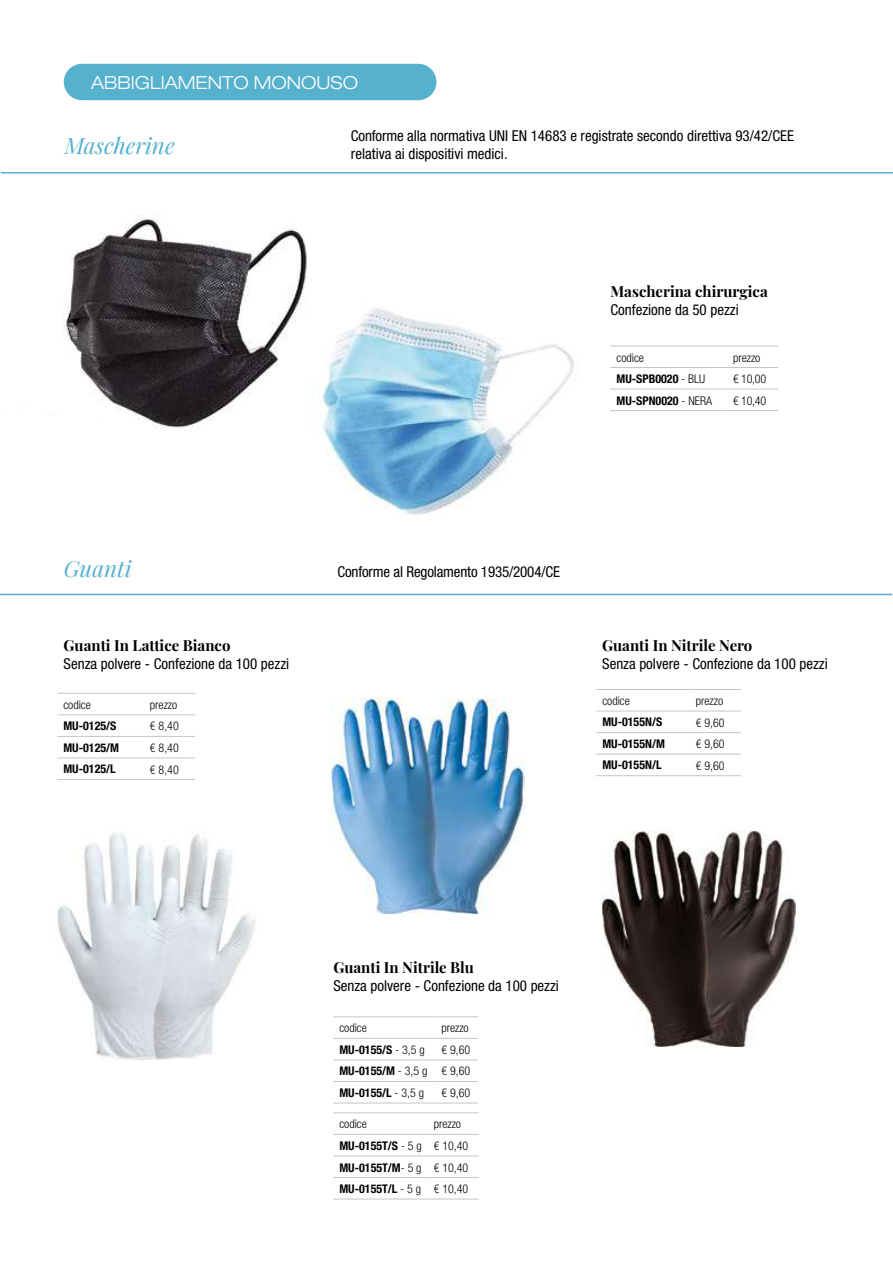
<style>
.page{position:relative;width:893px;height:1263px;background:#fff}
.page>*{position:absolute;margin:0;border:0;box-sizing:border-box;transform-origin:0 0}
.t1{font:italic 22.5px "Playfair Display";color:#56b1cd}
.t2{font:300 expanded 18px "Helvetica Neue";color:#fff}
.t3{font:condensed 15px/18px "Helvetica Neue";color:#000}
.t4{font:15px "Playfair Display";color:#000}
.t5{font:300 condensed 12px/21.6px "Helvetica Neue";color:#000}
.t6{font:700 condensed 12px "Helvetica Neue";color:#000}
.s1{font-weight:300}
.s2{font-weight:700}
</style>
<div class="page">
<div style="left:64px;top:64px;width:372px;height:36px;background:#56b1cd;border-radius:18px"></div>
<hr style="left:1px;top:172px;width:892px;height:2px;background:#56b1cd">
<hr style="left:0;top:594px;width:892px;height:1px;background:#56b1cd">
<hr style="left:610px;top:346px;width:117px;height:1px;background:#c6c6c6">
<hr style="left:727px;top:346px;width:51px;height:1px;background:#c6c6c6">
<hr style="left:610px;top:367px;width:117px;height:1px;background:#c6c6c6">
<hr style="left:727px;top:367px;width:51px;height:1px;background:#c6c6c6">
<hr style="left:610px;top:389px;width:117px;height:1px;background:#c6c6c6">
<hr style="left:727px;top:389px;width:51px;height:1px;background:#c6c6c6">
<hr style="left:610px;top:410px;width:117px;height:1px;background:#c6c6c6">
<hr style="left:727px;top:410px;width:51px;height:1px;background:#c6c6c6">
<img style="left:315px;top:308px;width:259px;height:207px">
<img style="left:53px;top:215px;width:254px;height:213px">
<hr style="left:57px;top:693px;width:87px;height:1px;background:#c6c6c6">
<hr style="left:144px;top:693px;width:51px;height:1px;background:#c6c6c6">
<hr style="left:57px;top:715px;width:87px;height:1px;background:#c6c6c6">
<hr style="left:144px;top:715px;width:51px;height:1px;background:#c6c6c6">
<hr style="left:57px;top:736px;width:87px;height:1px;background:#c6c6c6">
<hr style="left:144px;top:736px;width:51px;height:1px;background:#c6c6c6">
<hr style="left:57px;top:758px;width:87px;height:1px;background:#c6c6c6">
<hr style="left:144px;top:758px;width:51px;height:1px;background:#c6c6c6">
<hr style="left:57px;top:779px;width:87px;height:1px;background:#c6c6c6">
<hr style="left:144px;top:779px;width:51px;height:1px;background:#c6c6c6">
<hr style="left:596px;top:689px;width:94px;height:1px;background:#c6c6c6">
<hr style="left:690px;top:689px;width:51px;height:1px;background:#c6c6c6">
<hr style="left:596px;top:711px;width:94px;height:1px;background:#c6c6c6">
<hr style="left:690px;top:711px;width:51px;height:1px;background:#c6c6c6">
<hr style="left:596px;top:732px;width:94px;height:1px;background:#c6c6c6">
<hr style="left:690px;top:732px;width:51px;height:1px;background:#c6c6c6">
<hr style="left:596px;top:754px;width:94px;height:1px;background:#c6c6c6">
<hr style="left:690px;top:754px;width:51px;height:1px;background:#c6c6c6">
<hr style="left:596px;top:775px;width:94px;height:1px;background:#c6c6c6">
<hr style="left:690px;top:775px;width:51px;height:1px;background:#c6c6c6">
<hr style="left:333px;top:1112px;width:95px;height:1px;background:#c6c6c6">
<hr style="left:428px;top:1112px;width:51px;height:1px;background:#c6c6c6">
<hr style="left:333px;top:1134px;width:95px;height:1px;background:#c6c6c6">
<hr style="left:428px;top:1134px;width:51px;height:1px;background:#c6c6c6">
<hr style="left:333px;top:1156px;width:95px;height:1px;background:#c6c6c6">
<hr style="left:428px;top:1156px;width:51px;height:1px;background:#c6c6c6">
<hr style="left:333px;top:1177px;width:95px;height:1px;background:#c6c6c6">
<hr style="left:428px;top:1177px;width:51px;height:1px;background:#c6c6c6">
<hr style="left:333px;top:1199px;width:95px;height:1px;background:#c6c6c6">
<hr style="left:428px;top:1199px;width:51px;height:1px;background:#c6c6c6">
<hr style="left:333px;top:1016px;width:102px;height:1px;background:#c6c6c6">
<hr style="left:435px;top:1016px;width:43px;height:1px;background:#c6c6c6">
<hr style="left:333px;top:1038px;width:102px;height:1px;background:#c6c6c6">
<hr style="left:435px;top:1038px;width:43px;height:1px;background:#c6c6c6">
<hr style="left:333px;top:1060px;width:102px;height:1px;background:#c6c6c6">
<hr style="left:435px;top:1060px;width:43px;height:1px;background:#c6c6c6">
<hr style="left:333px;top:1081px;width:102px;height:1px;background:#c6c6c6">
<hr style="left:435px;top:1081px;width:43px;height:1px;background:#c6c6c6">
<hr style="left:333px;top:1103px;width:102px;height:1px;background:#c6c6c6">
<hr style="left:435px;top:1103px;width:43px;height:1px;background:#c6c6c6">
<img style="left:330px;top:698px;width:194px;height:216px">
<img style="left:57px;top:832px;width:199px;height:228px">
<img style="left:602px;top:830px;width:194px;height:216px">
<p class="t2" style="left:91px;top:72px;width:268px">ABBIGLIAMENTO MONOUSO</p>
<h1 class="t1" style="left:65px;top:128px;width:111px">Mascherine</h1>
<p class="t3" style="left:351px;top:127px;width:445px">Conforme alla normativa UNI EN 14683 e registrate secondo direttiva 93/42/CEE relativa ai dispositivi medici.</p>
<p class="t4" style="left:610px;top:279px;width:159px">Mascherina chirurgica</p>
<p class="t3" style="left:610px;top:300px;width:130px">Confezione da 50 pezzi</p>
<p class="t5" style="left:616px;top:346px;width:29px">codice</p>
<p class="t5" style="left:733px;top:346px;width:29px">prezzo</p>
<p class="t6" style="left:616px;top:371px;width:90px">MU-SPB0020 <span class="s1">- BLU</span></p>
<p class="t5" style="left:733px;top:368px;width:35px">€ 10,00</p>
<p class="t6" style="left:616px;top:393px;width:97px">MU-SPN0020 <span class="s1">- NERA</span></p>
<p class="t5" style="left:733px;top:389px;width:35px">€ 10,40</p>
<h1 class="t1" style="left:64px;top:551px;width:69px">Guanti</h1>
<p class="t4" style="left:64px;top:634px;width:168px">Guanti In Lattice Bianco</p>
<p class="t3" style="left:64px;top:654px;width:227px">Senza polvere - Confezione da 100 pezzi</p>
<p class="t5" style="left:63px;top:694px;width:29px">codice</p>
<p class="t5" style="left:150px;top:694px;width:29px">prezzo</p>
<p class="t6" style="left:63px;top:719px;width:55px">MU-0125/S</p>
<p class="t5" style="left:150px;top:715px;width:30px">€ 8,40</p>
<p class="t6" style="left:63px;top:740px;width:57px">MU-0125/M</p>
<p class="t5" style="left:150px;top:737px;width:30px">€ 8,40</p>
<p class="t6" style="left:63px;top:762px;width:54px">MU-0125/L</p>
<p class="t5" style="left:150px;top:758px;width:30px">€ 8,40</p>
<p class="t3" style="left:337px;top:562px;width:224px">Conforme al Regolamento 1935/2004/CE</p>
<p class="t4" style="left:602px;top:634px;width:152px">Guanti In Nitrile Nero</p>
<p class="t3" style="left:602px;top:654px;width:227px">Senza polvere - Confezione da 100 pezzi</p>
<p class="t5" style="left:602px;top:690px;width:29px">codice</p>
<p class="t5" style="left:696px;top:690px;width:29px">prezzo</p>
<p class="t6" style="left:602px;top:715px;width:61px">MU-0155N/S</p>
<p class="t5" style="left:696px;top:711px;width:30px">€ 9,60</p>
<p class="t6" style="left:602px;top:736px;width:64px">MU-0155N/M</p>
<p class="t5" style="left:696px;top:733px;width:30px">€ 9,60</p>
<p class="t6" style="left:602px;top:758px;width:61px">MU-0155N/L</p>
<p class="t5" style="left:696px;top:754px;width:30px">€ 9,60</p>
<p class="t4" style="left:333px;top:955px;width:142px">Guanti In Nitrile Blu</p>
<p class="t3" style="left:333px;top:976px;width:227px">Senza polvere - Confezione da 100 pezzi</p>
<p class="t5" style="left:339px;top:1017px;width:29px">codice</p>
<p class="t5" style="left:441px;top:1017px;width:29px">prezzo</p>
<p class="t6" style="left:339px;top:1042px;width:87px">MU-0155/S <span class="s1">- 3,5 g</span></p>
<p class="t5" style="left:339px;top:1039px;width:132px;text-align:justify;text-indent:102px">€ 9,60<br><span class="s2">MU-0155/M</span> - 3,5 g € 9,60<br><span class="s2">MU-0155/L</span> - 3,5 g</p>
<p class="t5" style="left:441px;top:1082px;width:30px">€ 9,60</p>
<p class="t5" style="left:339px;top:1113px;width:29px">codice</p>
<p class="t5" style="left:339px;top:1113px;width:130px;text-indent:94px">prezzo<br><span class="s2">MU-0155T/S</span> - 5 g € 10,40<br><span class="s2">MU-0155T/M</span>- 5 g € 10,40<br><span class="s2">MU-0155T/L</span> - 5 g € 10,40</p>
</div>
